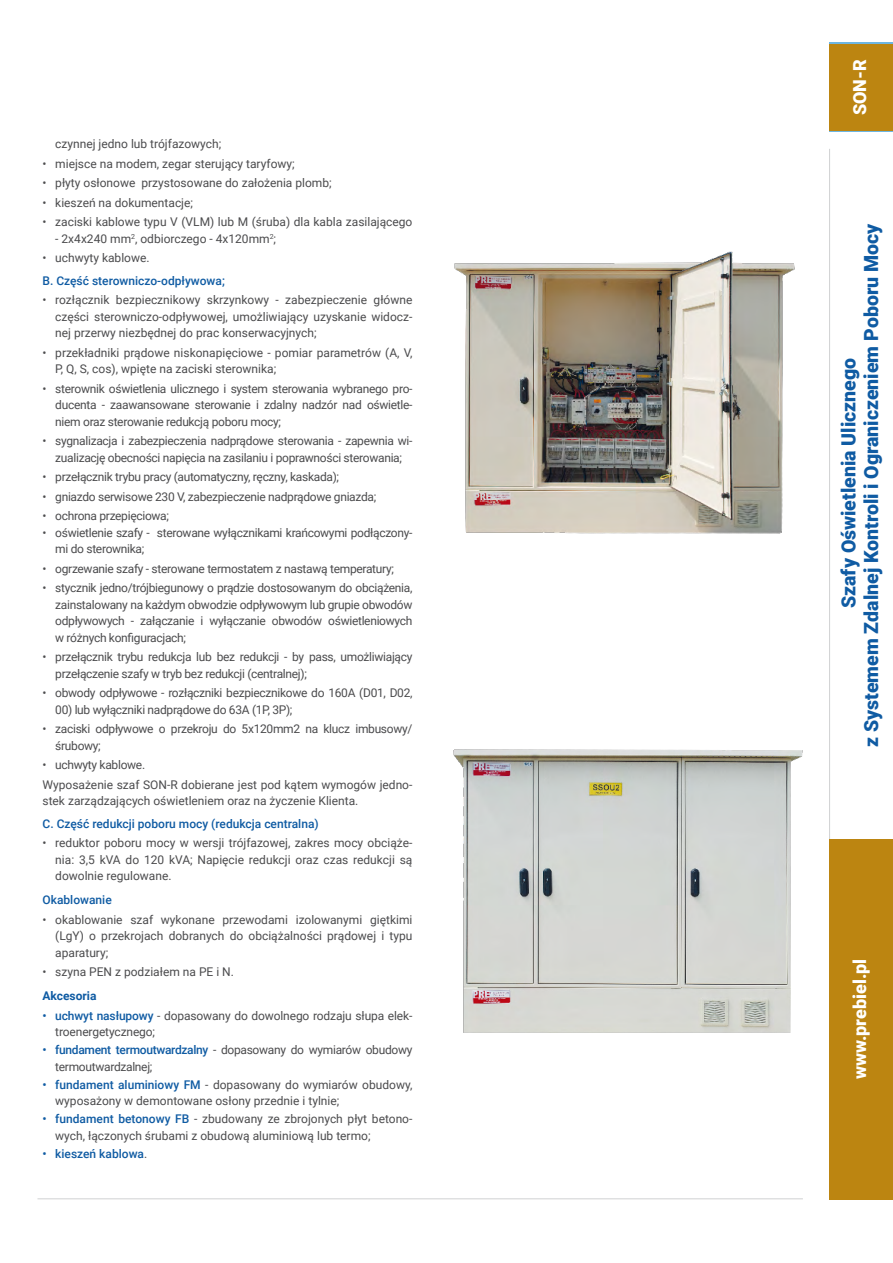
<style>
.page{position:relative;width:893px;height:1263px;background:#fff}
.page>*{position:absolute;margin:0;border:0;box-sizing:border-box;transform-origin:0 0}
.t1{font:900 19.5px/22.5px "Roboto";color:#0f5ba3;text-align:center}
.t2{font:900 18px "Roboto";color:#fff}
.t3{font:12px/16.5px "Roboto";letter-spacing:-.02em;color:#4b4b4d;text-align:justify}
.t4{font:12px/16.5px "Roboto";color:#4b4b4d}
.t5{font:500 12px "Roboto";color:#0f5ba3}
.t6{font:700 12px "Roboto";color:#0f5ba3}
.s1{font-weight:500;color:#0f5ba3}
.s2{font-weight:400;color:#4b4b4d}
</style>
<div class="page">
<hr style="left:829px;top:149px;width:1px;height:1050px;background:#d0d1d2">
<div style="left:829px;top:43px;width:64px;height:89px;background:#6eb6e1"></div>
<div style="left:829px;top:44px;width:64px;height:87px;background:#bc8511"></div>
<div style="left:829px;top:839px;width:64px;height:360px;background:#bc8511"></div>
<hr style="left:37px;top:1198px;width:766px;height:1px;background:#d0d1d2">
<img style="left:454px;top:251px;width:341px;height:283px">
<img style="left:453px;top:749px;width:350px;height:284px">
<p class="t4" style="left:55px;top:135px;width:167px">czynnej jedno lub trójfazowych;</p>
<p class="t4" style="left:43px;top:155px;width:254px">• miejsce na modem, zegar sterujący taryfowy;</p>
<p class="t4" style="left:43px;top:174px;width:291px">• płyty osłonowe przystosowane do założenia plomb;</p>
<p class="t4" style="left:43px;top:194px;width:152px">• kieszeń na dokumentacje;</p>
<p class="t4" style="left:43px;top:213px;width:371px">• zaciski kablowe typu V (VLM) lub M (śruba) dla kabla zasilającego</p>
<p class="t4" style="left:55px;top:230px;width:222px">- 2x4x240 mm<sup>2</sup>, odbiorczego - 4x120mm<sup>2</sup>;</p>
<p class="t4" style="left:43px;top:249px;width:109px">• uchwyty kablowe.</p>
<p class="t5" style="left:43px;top:272px;width:184px">B. Część sterowniczo-odpływowa;</p>
<p class="t3" style="left:55px;top:291px;width:359px;text-indent:-13px">• rozłącznik bezpiecznikowy skrzynkowy - zabezpieczenie główne części sterowniczo-odpływowej, umożliwiający uzyskanie widocz&shy;nej przerwy niezbędnej do prac konserwacyjnych;</p>
<p class="t4" style="left:55px;top:344px;width:359px;text-indent:-13px">• przekładniki prądowe niskonapięciowe - pomiar parametrów (A, V,<br>P, Q, S, cos), wpięte na zaciski sterownika;</p>
<p class="t3" style="left:55px;top:380px;width:359px;text-indent:-13px">• sterownik oświetlenia ulicznego i system sterowania wybranego pro&shy;ducenta - zaawansowane sterowanie i zdalny nadzór nad oświetle&shy;niem oraz sterowanie redukcją poboru mocy;</p>
<p class="t3" style="left:43px;top:432px;width:371px;text-align:center">• sygnalizacja i zabezpieczenia nadprądowe sterowania - zapewnia wi&shy;zualizację obecności napięcia na zasilaniu i poprawności sterowania;</p>
<p class="t3" style="left:43px;top:468px;width:298px">• przełącznik trybu pracy (automatyczny, ręczny, kaskada);</p>
<p class="t3" style="left:43px;top:488px;width:335px">• gniazdo serwisowe 230 V, zabezpieczenie nadprądowe gniazda;</p>
<p class="t3" style="left:43px;top:507px;width:128px">• ochrona przepięciowa;</p>
<p class="t3" style="left:55px;top:524px;width:359px;text-indent:-13px">• oświetlenie szafy - sterowane wyłącznikami krańcowymi podłączony&shy;mi do sterownika;</p>
<p class="t3" style="left:43px;top:560px;width:353px">• ogrzewanie szafy - sterowane termostatem z nastawą temperatury;</p>
<p class="t3" style="left:55px;top:579px;width:359px;text-indent:-13px">• stycznik jedno/trójbiegunowy o prądzie dostosowanym do obciążenia, zainstalowany na każdym obwodzie odpływowym lub grupie obwodów odpływowych - załączanie i wyłączanie obwodów oświetleniowych w różnych konfiguracjach;</p>
<p class="t3" style="left:55px;top:648px;width:359px;text-indent:-13px">• przełącznik trybu redukcja lub bez redukcji - by pass, umożliwiający przełączenie szafy w tryb bez redukcji (centralnej);</p>
<p class="t3" style="left:43px;top:684px;width:371px">• obwody odpływowe - rozłączniki bezpiecznikowe do 160A (D01, D02,</p>
<p class="t3" style="left:55px;top:701px;width:239px">00) lub wyłączniki nadprądowe do 63A (1P, 3P);</p>
<p class="t3" style="left:55px;top:720px;width:359px;text-indent:-13px">• zaciski odpływowe o przekroju do 5x120mm2 na klucz imbusowy/ śrubowy;</p>
<p class="t4" style="left:43px;top:755px;width:371px;line-height:19.5px">• uchwyty kablowe.<br>Wyposażenie szaf SON-R dobierane jest pod kątem wymogów jedno-</p>
<p class="t4" style="left:43px;top:792px;width:317px">stek zarządzających oświetleniem oraz na życzenie Klienta.</p>
<p class="t5" style="left:43px;top:815px;width:278px">C. Część redukcji poboru mocy (redukcja centralna)</p>
<p class="t3" style="left:55px;top:834px;width:359px;text-indent:-13px">• reduktor poboru mocy w wersji trójfazowej, zakres mocy obciąże&shy;nia: 3,5 kVA do 120 kVA; Napięcie redukcji oraz czas redukcji są dowolnie regulowane.</p>
<p class="t5" style="left:43px;top:892px;width:71px">Okablowanie</p>
<p class="t3" style="left:55px;top:911px;width:359px;text-indent:-13px">• okablowanie szaf wykonane przewodami izolowanymi giętkimi (LgY) o przekrojach dobranych do obciążalności prądowej i typu aparatury;</p>
<p class="t4" style="left:43px;top:963px;width:193px">• szyna PEN z podziałem na PE i N.</p>
<p class="t6" style="left:43px;top:988px;width:56px">Akcesoria</p>
<p class="t3" style="left:55px;top:1007px;width:359px;text-indent:-13px"><span class="s1">• uchwyt nasłupowy</span> - dopasowany do dowolnego rodzaju słupa elek&shy;troenergetycznego;</p>
<p class="t3" style="left:55px;top:1041px;width:359px;text-indent:-13px"><span class="s1">• fundament termoutwardzalny</span> - dopasowany do wymiarów obudowy termoutwardzalnej;</p>
<p class="t4" style="left:55px;top:1076px;width:359px;text-indent:-13px"><span class="s1">• fundament aluminiowy FM</span> - dopasowany do wymiarów obudowy, wyposażony w demontowane osłony przednie i tylnie;</p>
<p class="t4" style="left:55px;top:1110px;width:359px;text-indent:-13px"><span class="s1">• fundament betonowy FB</span> - zbudowany ze zbrojonych płyt betono&shy;wych, łączonych śrubami z obudową aluminiową lub termo;</p>
<p class="t5" style="left:43px;top:1145px;width:106px">• kieszeń kablowa<span class="s2">.</span></p>
<h2 class="t2" style="left:847px;top:115px;width:58px;rotate:-90deg">SON-R</h2>
<h1 class="t1" style="left:837px;top:747px;width:525px;rotate:-90deg">Szafy Oświetlenia Ulicznego<br>z Systemem Zdalnej Kontroli i Ograniczeniem Poboru Mocy</h1>
<h2 class="t2" style="left:847px;top:1079px;width:122px;rotate:-90deg">www.prebiel.pl</h2>
</div>
